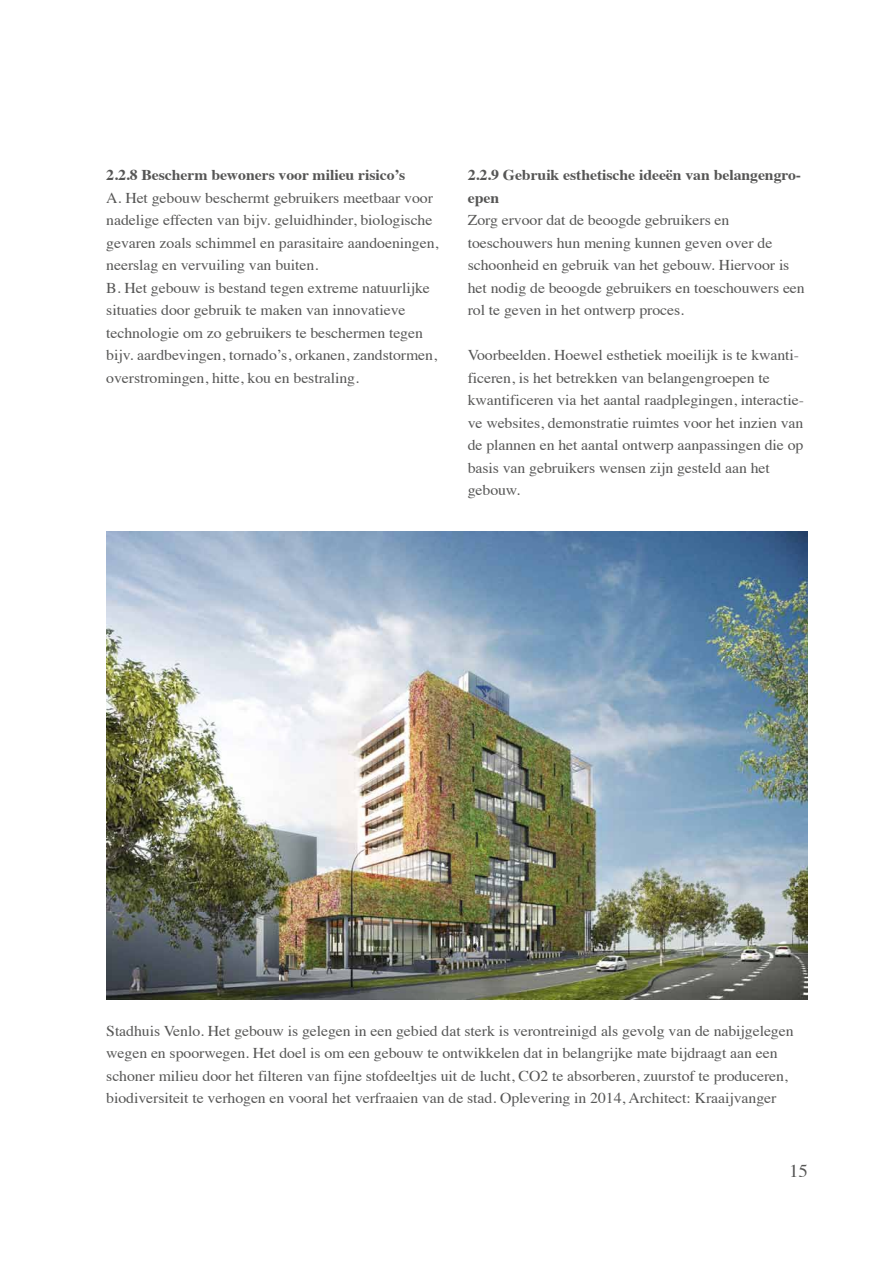
<style>
.page{position:relative;width:893px;height:1263px;background:#fff}
.page>*{position:absolute;margin:0;border:0;box-sizing:border-box;transform-origin:0 0}
.t1{font:18px "Times";color:#565655;scale:1.05 1}
.t2{font:15px/22.5px "Times";letter-spacing:-.005em;color:#565655;scale:1.05 1}
.t3{font:700 15px/22.5px "Times";letter-spacing:-.005em;color:#565655;scale:1.05 1}
</style>
<div class="page">
<img style="left:106px;top:531px;width:702px;height:468px">
<p class="t3" style="left:106px;top:162px;width:286px">2.2.8 Bescherm bewoners voor milieu risico’s</p>
<p class="t2" style="left:106px;top:185px;width:318px">A. Het gebouw beschermt gebruikers meetbaar voor nadelige effecten van bijv. geluidhinder, biologische gevaren zoals schimmel en parasitaire aandoeningen, neerslag en vervuiling van buiten.<br>B. Het gebouw is bestand tegen extreme natuurlijke situaties door gebruik te maken van innovatieve technologie om zo gebruikers te beschermen tegen bijv. aardbevingen, tornado’s, orkanen, zandstormen, overstromingen, hitte, kou en bestraling.</p>
<p class="t3" style="left:468px;top:162px;width:319px">2.2.9 Gebruik esthetische ideeën van belangengro&shy;epen</p>
<p class="t2" style="left:468px;top:208px;width:322px">Zorg ervoor dat de beoogde gebruikers en toeschouwers hun mening kunnen geven over de schoonheid en gebruik van het gebouw. Hiervoor is het nodig de beoogde gebruikers en toeschouwers een rol te geven in het ontwerp proces.</p>
<p class="t2" style="left:468px;top:343px;width:322px">Voorbeelden. Hoewel esthetiek moeilijk is te kwanti&shy;ficeren, is het betrekken van belangengroepen te kwantificeren via het aantal raadplegingen, interactie&shy;ve websites, demonstratie ruimtes voor het inzien van de plannen en het aantal ontwerp aanpassingen die op basis van gebruikers wensen zijn gesteld aan het gebouw.</p>
<p class="t2" style="left:106px;top:1018px;width:656px">Stadhuis Venlo. Het gebouw is gelegen in een gebied dat sterk is verontreinigd als gevolg van de nabijgelegen wegen en spoorwegen. Het doel is om een gebouw te ontwikkelen dat in belangrijke mate bijdraagt aan een schoner milieu door het filteren van fijne stofdeeltjes uit de lucht, CO2 te absorberen, zuurstof te produceren, biodiversiteit te verhogen en vooral het verfraaien van de stad. Oplevering in 2014, Architect: Kraaijvanger</p>
<p class="t1" style="left:789px;top:1154px;width:19px">15</p>
</div>
